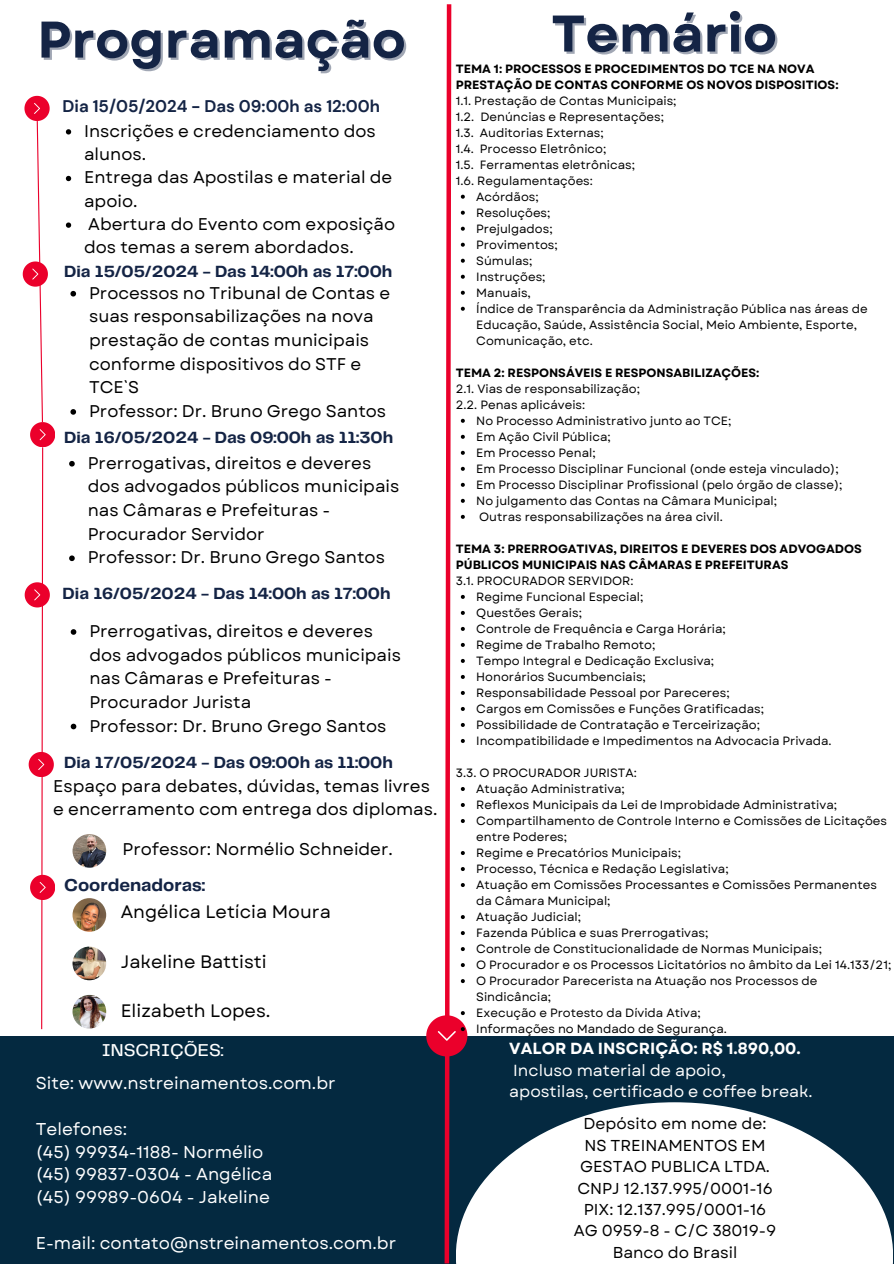
<style>
.page{position:relative;width:894px;height:1264px;background:#fff}
.page>*{position:absolute;margin:0;border:0;box-sizing:border-box;transform-origin:0 0}
.t1{font:700 51.45px "Garet";color:#142445}
.t2{font:18px "Garet";color:#000}
.t3{font:700 17.85px "Telegraf";color:#142445}
.t4{font:500 17.85px "Telegraf";color:#fff}
.t5{font:17.1px/22.8px "Garet";color:#fff}
.t6{font:16.95px/23.7px "Garet";color:#000}
.t7{font:700 16.8px "Telegraf";color:#142445}
.t8{font:700 16.8px "DM Sans";color:#142445}
.t9{font:16.05px/21.3px "Garet";color:#fff}
.t10{font:15.75px/21.5px "Garet";color:#000;text-align:center}
.t11{font:12px/16px "Garet";color:#000}
.t12{font:700 12px/16px "Garet";color:#000}
.s1{font-weight:700}
</style>
<div class="page">
<div style="left:0;top:1035px;width:893px;height:228px;background:#042940"></div>
<svg style="left:467px;top:1102px;width:425px;height:161px;fill:#fff"></svg>
<svg style="left:23px;top:96px;width:32px;height:934px"></svg>
<img style="left:72px;top:898px;width:34px;height:33px;border-radius:50%">
<img style="left:72px;top:946px;width:34px;height:34px;border-radius:50%">
<img style="left:72px;top:994px;width:34px;height:34px;border-radius:50%">
<img style="left:72px;top:834px;width:34px;height:33px;border-radius:50%">
<svg style="left:71px;top:629px;width:5px;height:5px"></svg>
<svg style="left:71px;top:723px;width:5px;height:6px"></svg>
<svg style="left:66px;top:129px;width:5px;height:5px"></svg>
<svg style="left:66px;top:176px;width:5px;height:5px"></svg>
<svg style="left:66px;top:222px;width:5px;height:6px"></svg>
<svg style="left:70px;top:291px;width:6px;height:5px"></svg>
<svg style="left:70px;top:409px;width:6px;height:6px"></svg>
<svg style="left:69px;top:461px;width:6px;height:5px"></svg>
<svg style="left:69px;top:555px;width:6px;height:6px"></svg>
<svg style="left:426px;top:4px;width:41px;height:1259px"></svg>
<p class="t1" style="left:37px;top:3px;width:370px">Programação</p>
<h3 class="t1" style="left:551px;top:-4px;width:227px">Temário</h3>
<p class="t12" style="left:455px;top:60px;width:384px">TEMA 1: PROCESSOS E PROCEDIMENTOS DO TCE NA NOVA<br>PRESTAÇÃO DE CONTAS CONFORME OS NOVOS DISPOSITIOS:</p>
<p class="t11" style="left:455px;top:92px;width:222px">1.1. Prestação de Contas Municipais;</p>
<p class="t11" style="left:455px;top:108px;width:210px">1.2. Denúncias e Representações;</p>
<p class="t11" style="left:455px;top:124px;width:149px">1.3. Auditorias Externas;</p>
<p class="t11" style="left:455px;top:140px;width:152px">1.4. Processo Eletrônico;</p>
<p class="t11" style="left:455px;top:156px;width:181px">1.5. Ferramentas eletrônicas;</p>
<p class="t11" style="left:455px;top:172px;width:139px">1.6. Regulamentações:</p>
<p class="t11" style="left:476px;top:188px;width:64px">Acórdãos;</p>
<p class="t11" style="left:476px;top:204px;width:76px">Resoluções;</p>
<p class="t11" style="left:476px;top:220px;width:78px">Prejulgados;</p>
<p class="t11" style="left:476px;top:236px;width:83px">Provimentos;</p>
<p class="t11" style="left:476px;top:252px;width:58px">Súmulas;</p>
<p class="t11" style="left:476px;top:268px;width:71px">Instruções;</p>
<p class="t11" style="left:476px;top:284px;width:56px">Manuais,</p>
<p class="t11" style="left:476px;top:300px;width:393px">Índice de Transparência da Administração Pública nas áreas de</p>
<p class="t11" style="left:476px;top:316px;width:382px">Educação, Saúde, Assistência Social, Meio Ambiente, Esporte,</p>
<p class="t11" style="left:476px;top:332px;width:118px">Comunicação, etc.</p>
<p class="t12" style="left:455px;top:364px;width:305px">TEMA 2: RESPONSÁVEIS E RESPONSABILIZAÇÕES:</p>
<p class="t11" style="left:455px;top:380px;width:186px">2.1. Vias de responsabilização;<br>2.2. Penas aplicáveis:</p>
<p class="t11" style="left:476px;top:412px;width:368px">No Processo Administrativo junto ao TCE;<br>Em Ação Civil Pública;<br>Em Processo Penal;<br>Em Processo Disciplinar Funcional (onde esteja vinculado); Em Processo Disciplinar Profissional (pelo órgão de classe); No julgamento das Contas na Câmara Municipal;<br>Outras responsabilizações na área civil.</p>
<p class="t12" style="left:455px;top:540px;width:407px">TEMA 3: PRERROGATIVAS, DIREITOS E DEVERES DOS ADVOGADOS<br>PÚBLICOS MUNICIPAIS NAS CÂMARAS E PREFEITURAS</p>
<p class="t11" style="left:476px;top:572px;width:357px;text-indent:-20px">3.1. PROCURADOR SERVIDOR:<br>Regime Funcional Especial;<br>Questões Gerais;<br>Controle de Frequência e Carga Horária;<br>Regime de Trabalho Remoto;<br>Tempo Integral e Dedicação Exclusiva;<br>Honorários Sucumbenciais;<br>Responsabilidade Pessoal por Pareceres;<br>Cargos em Comissões e Funções Gratificadas; Possibilidade de Contratação e Terceirização; Incompatibilidade e Impedimentos na Advocacia Privada.</p>
<p class="t11" style="left:476px;top:764px;width:416px;text-indent:-20px">3.3. O PROCURADOR JURISTA:<br>Atuação Administrativa;<br>Reflexos Municipais da Lei de Improbidade Administrativa; Compartilhamento de Controle Interno e Comissões de Licitações entre Poderes;<br>Regime e Precatórios Municipais;<br>Processo, Técnica e Redação Legislativa;<br>Atuação em Comissões Processantes e Comissões Permanentes da Câmara Municipal;<br>Atuação Judicial;<br>Fazenda Pública e suas Prerrogativas;<br>Controle de Constitucionalidade de Normas Municipais;<br>O Procurador e os Processos Licitatórios no âmbito da Lei 14.133/21; O Procurador Parecerista na Atuação nos Processos de Sindicância;<br>Execução e Protesto da Dívida Ativa;<br>Informações no Mandado de Segurança.</p>
<h4 class="t9" style="left:509px;top:1038px;width:305px"><span class="s1">VALOR DA INSCRIÇÃO: R$ 1.890,00.<br></span>Incluso material de apoio,<br>apostilas, certificado e coffee break.</h4>
<h4 class="t10" style="left:574px;top:1113px;width:203px">Depósito em nome de:<br>NS TREINAMENTOS EM<br>GESTAO PUBLICA LTDA.<br>CNPJ 12.137.995/0001-16<br>PIX: 12.137.995/0001-16<br>AG 0959-8 - C/C 38019-9<br>Banco do Brasil</h4>
<h3 class="t8" style="left:63px;top:95px;width:319px">Dia 15/05/2024 - Das 09:00h as 12:00h</h3>
<p class="t6" style="left:84px;top:119px;width:293px;line-height:23.2px">Inscrições e credenciamento dos alunos.</p>
<p class="t6" style="left:84px;top:166px;width:310px;line-height:23.2px">Entrega das Apostilas e material de apoio.</p>
<p class="t6" style="left:84px;top:212px;width:312px;line-height:23.2px">Abertura do Evento com exposição dos temas a serem abordados.</p>
<p class="t7" style="left:64px;top:264px;width:329px">Dia 15/05/2024 - Das 14:00h as 17:00h</p>
<p class="t6" style="left:89px;top:281px;width:302px">Processos no Tribunal de Contas e suas responsabilizações na nova prestação de contas municipais conforme dispositivos do STF e<br>TCE`S</p>
<p class="t6" style="left:89px;top:399px;width:298px">Professor: Dr. Bruno Grego Santos</p>
<h3 class="t7" style="left:64px;top:430px;width:330px">Dia 16/05/2024 - Das 09:00h as 11:30h</h3>
<p class="t6" style="left:88px;top:451px;width:313px">Prerrogativas, direitos e deveres dos advogados públicos municipais nas Câmaras e Prefeituras -<br>Procurador Servidor</p>
<p class="t6" style="left:88px;top:545px;width:298px">Professor: Dr. Bruno Grego Santos</p>
<p class="t7" style="left:63px;top:586px;width:329px">Dia 16/05/2024 - Das 14:00h as 17:00h</p>
<p class="t6" style="left:89px;top:619px;width:313px">Prerrogativas, direitos e deveres dos advogados públicos municipais nas Câmaras e Prefeituras -<br>Procurador Jurista</p>
<p class="t6" style="left:89px;top:714px;width:298px">Professor: Dr. Bruno Grego Santos</p>
<p class="t7" style="left:64px;top:755px;width:330px">Dia 17/05/2024 - Das 09:00h as 11:00h</p>
<h3 class="t6" style="left:53px;top:774px;width:385px;line-height:23.2px">Espaço para debates, dúvidas, temas livres e encerramento com entrega dos diplomas.</h3>
<p class="t6" style="left:122px;top:837px;width:272px">Professor: Normélio Schneider.</p>
<h3 class="t3" style="left:64px;top:877px;width:142px">Coordenadoras:</h3>
<h4 class="t2" style="left:121px;top:899px;width:211px">Angélica Letícia Moura</h4>
<p class="t2" style="left:121px;top:948px;width:147px">Jakeline Battisti</p>
<h4 class="t2" style="left:121px;top:998px;width:151px">Elizabeth Lopes.</h4>
<p class="t4" style="left:102px;top:1042px;width:123px">INSCRIÇÕES:</p>
<h3 class="t5" style="left:36px;top:1071px;width:301px">Site: www.nstreinamentos.com.br</h3>
<p class="t5" style="left:36px;top:1117px;width:238px">Telefones:<br>(45) 99934-1188- Normélio (45) 99837-0304 - Angélica (45) 99989-0604 - Jakeline</p>
<h4 class="t5" style="left:36px;top:1231px;width:362px">E-mail: contato@nstreinamentos.com.br</h4>
</div>
